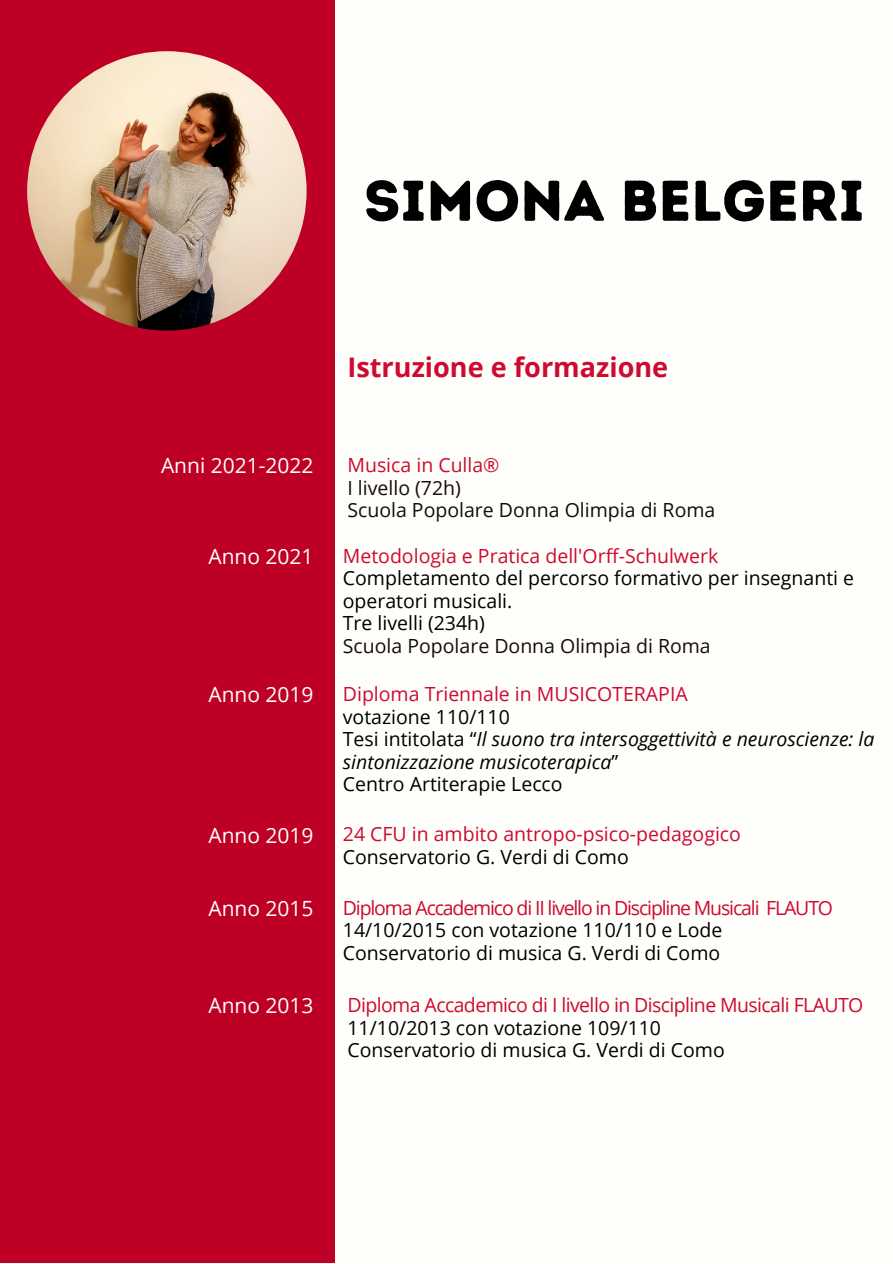
<style>
.page{position:relative;width:893px;height:1264px;background:#fff}
.page>*{position:absolute;margin:0;border:0;box-sizing:border-box;transform-origin:0 0}
.t1{font:57.3px "Intro Rust Base";color:#000}
.t2{font:700 27px "Open Sans";color:#ce0a31}
.t3{font:21px "Open Sans";color:#fefefa}
.t4{font:19.5px/22.5px "Open Sans";color:#000}
.t5{font:italic 19.5px/22.5px "Open Sans";color:#000}
.t6{font:19.5px "Open Sans";color:#ce0a31}
.t7{font:19.5px/22.5px "Open Sans";color:#170c09}
.t8{font:19.5px "Open Sans";letter-spacing:-.06em;color:#ce0a31}
.t9{font:19.5px "Open Sans";letter-spacing:-.03em;color:#ce0a31}
.s1{font-style:normal}
</style>
<div class="page">
<div style="left:0;top:0;width:892px;height:1262px;background:#fefefa"></div>
<div style="left:0;top:0;width:335px;height:1262px;background:#bf0026"></div>
<img style="left:27px;top:51px;width:279px;height:279px;border-radius:50%">
<h1 class="t1" style="left:364px;top:166px;width:502px">SIMONA BELGERI</h1>
<h2 class="t2" style="left:347px;top:348px;width:322px">Istruzione e formazione</h2>
<p class="t3" style="left:161px;top:451px;width:154px">Anni 2021-2022</p>
<p class="t6" style="left:347px;top:451px;width:154px">Musica in Culla®</p>
<p class="t7" style="left:347px;top:476px;width:369px">I livello (72h)<br>Scuola Popolare Donna Olimpia di Roma</p>
<p class="t3" style="left:208px;top:541px;width:107px">Anno 2021</p>
<p class="t6" style="left:343px;top:542px;width:377px">Metodologia e Pratica dell'Orff-Schulwerk</p>
<p class="t4" style="left:343px;top:566px;width:512px">Completamento del percorso formativo per insegnanti e operatori musicali.<br>Tre livelli (234h)</p>
<p class="t7" style="left:343px;top:634px;width:369px">Scuola Popolare Donna Olimpia di Roma</p>
<p class="t3" style="left:208px;top:680px;width:107px">Anno 2019</p>
<p class="t6" style="left:343px;top:680px;width:346px">Diploma Triennale in MUSICOTERAPIA</p>
<p class="t5" style="left:343px;top:704px;width:533px"><span class="s1">votazione 110/110<br>Tesi intitolata “</span>Il suono tra intersoggettività e neuroscienze: la sintonizzazione musicoterapica<span class="s1">”<br>Centro Artiterapie Lecco</span></p>
<p class="t6" style="left:343px;top:820px;width:399px">24 CFU in ambito antropo-psico-pedagogico</p>
<p class="t4" style="left:343px;top:845px;width:287px">Conservatorio G. Verdi di Como</p>
<p class="t3" style="left:208px;top:820px;width:107px">Anno 2019</p>
<p class="t3" style="left:208px;top:893px;width:107px">Anno 2015</p>
<p class="t3" style="left:208px;top:990px;width:107px">Anno 2013</p>
<p class="t8" style="left:343px;top:893px;width:491px">Diploma Accademico di II livello in Discipline Musicali FLAUTO</p>
<p class="t4" style="left:343px;top:918px;width:381px">14/10/2015 con votazione 110/110 e Lode<br>Conservatorio di musica G. Verdi di Como</p>
<p class="t9" style="left:347px;top:991px;width:517px">Diploma Accademico di I livello in Discipline Musicali FLAUTO</p>
<p class="t4" style="left:347px;top:1015px;width:379px">11/10/2013 con votazione 109/110<br>Conservatorio di musica G. Verdi di Como</p>
</div>
